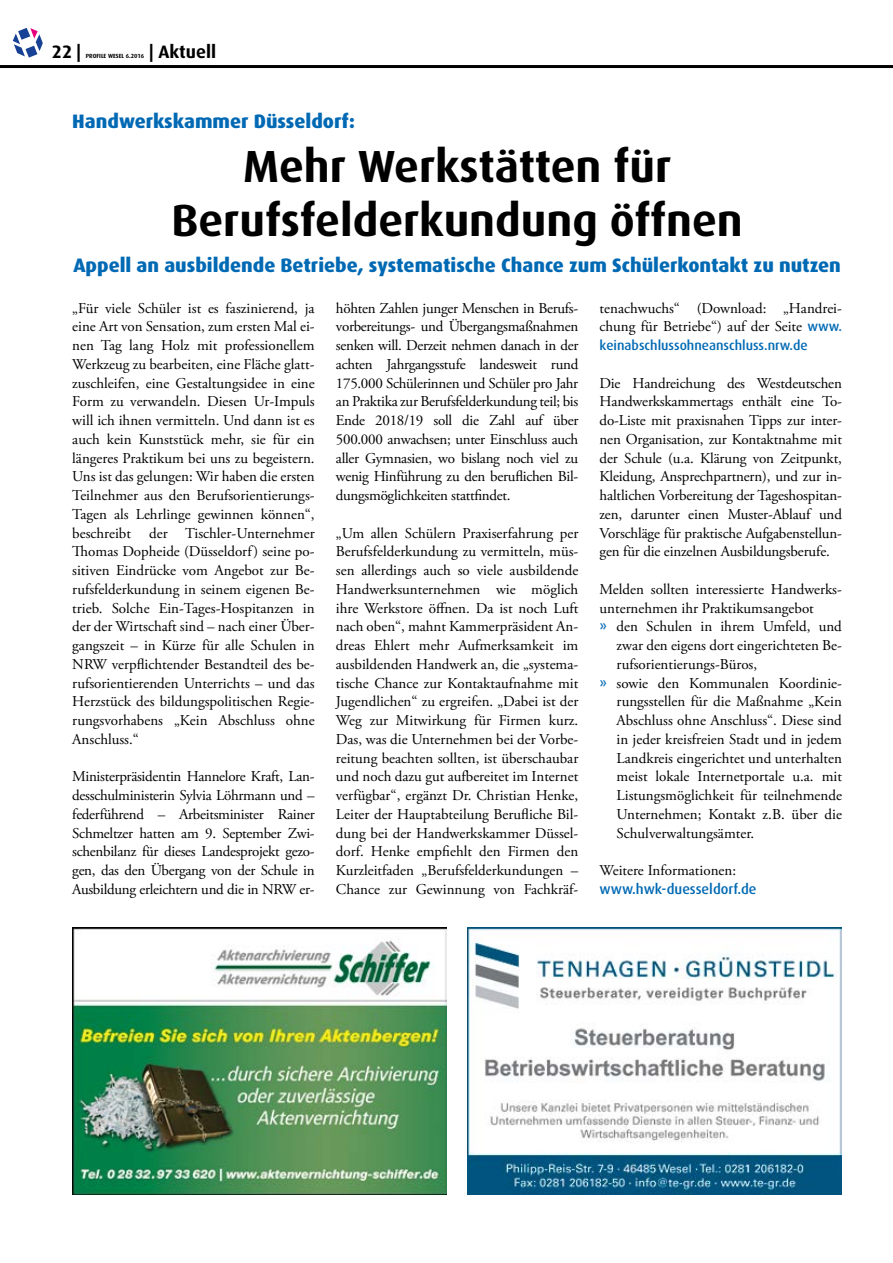
<style>
.page{position:relative;width:893px;height:1263px;background:#fff}
.page>*{position:absolute;margin:0;border:0;box-sizing:border-box;transform-origin:0 0}
.t1{font:700 45px/54px "Dax";color:#000;text-align:center}
.t2{font:800 19.5px "Dax";color:#0069b4}
.t3{font:700 18px "Dax";color:#000}
.t4{font:15px/18.8px "Adobe Garamond Pro";color:#000;text-align:justify}
.t5{font:500 14.25px "Dax";color:#0069b4}
.t6{font:500 13.5px "Dax";color:#0069b4}
.t7{font:700 6px "Dax";color:#000}
.s1{font-family:"Dax";font-weight:500;font-size:13.5px;color:#0069b4}
.s2{font-family:"Dax";font-weight:500;font-size:14.25px;color:#0069b4}
</style>
<div class="page">
<hr style="left:0;top:65px;width:893px;height:3px;background:#000">
<svg style="left:13px;top:28px;width:30px;height:30px"></svg>
<img style="left:468px;top:927px;width:374px;height:268px">
<img style="left:72px;top:927px;width:375px;height:268px">
<p class="t3" style="left:52px;top:41px;width:31px">22 |</p>
<p class="t7" style="left:86px;top:52px;width:60px">PROFILE WESEL 6.2016</p>
<p class="t3" style="left:149px;top:41px;width:69px">| Aktuell</p>
<h2 class="t2" style="left:72px;top:110px;width:284px">Handwerkskammer Düsseldorf:</h2>
<h1 class="t1" style="left:171px;top:139px;width:573px">Mehr Werkstätten für<br>Berufsfelderkundung öffnen</h1>
<h2 class="t2" style="left:73px;top:254px;width:769px">Appell an ausbildende Betriebe, systematische Chance zum Schülerkontakt zu nutzen</h2>
<p class="t4" style="left:336px;top:299px;width:244px">höhten Zahlen junger Menschen in Berufs&shy;vorbereitungs- und Übergangsmaßnahmen senken will. Derzeit nehmen danach in der achten Jahrgangsstufe landesweit rund 175.000 Schülerinnen und Schüler pro Jahr an Praktika zur Berufsfelderkundung teil; bis Ende 2018/19 soll die Zahl auf über 500.000 anwachsen; unter Einschluss auch aller Gymnasien, wo bislang noch viel zu wenig Hinführung zu den beruflichen Bil&shy;dungsmöglichkeiten stattfindet.</p>
<p class="t4" style="left:336px;top:524px;width:244px">„Um allen Schülern Praxiserfahrung per Berufsfelderkundung zu vermitteln, müs&shy;sen allerdings auch so viele ausbildende Handwerksunternehmen wie möglich ihre Werkstore öffnen. Da ist noch Luft nach oben“, mahnt Kammerpräsident An&shy;dreas Ehlert mehr Aufmerksamkeit im ausbildenden Handwerk an, die „systema&shy;tische Chance zur Kontaktaufnahme mit Jugendlichen“ zu ergreifen. „Dabei ist der Weg zur Mitwirkung für Firmen kurz.<br>Das, was die Unternehmen bei der Vorbe&shy;reitung beachten sollten, ist überschaubar und noch dazu gut aufbereitet im Internet verfügbar“, ergänzt Dr. Christian Henke, Leiter der Hauptabteilung Berufliche Bil&shy;dung bei der Handwerkskammer Düssel&shy;dorf. Henke empfiehlt den Firmen den Kurzleitfaden „Berufsfelderkundungen – Chance zur Gewinnung von Fachkräf-</p>
<p class="t4" style="left:72px;top:299px;width:244px">„Für viele Schüler ist es faszinierend, ja eine Art von Sensation, zum ersten Mal ei&shy;nen Tag lang Holz mit professionellem Werkzeug zu bearbeiten, eine Fläche glatt&shy;zuschleifen, eine Gestaltungsidee in eine Form zu verwandeln. Diesen Ur-Impuls will ich ihnen vermitteln. Und dann ist es auch kein Kunststück mehr, sie für ein längeres Praktikum bei uns zu begeistern.<br>Uns ist das gelungen: Wir haben die ersten Teilnehmer aus den Berufsorientierungs-Tagen als Lehrlinge gewinnen können“, beschreibt der Tischler-Unternehmer Thomas Dopheide (Düsseldorf) seine po&shy;sitiven Eindrücke vom Angebot zur Be&shy;rufsfelderkundung in seinem eigenen Be&shy;trieb. Solche Ein-Tages-Hospitanzen in der der Wirtschaft sind – nach einer Über&shy;gangszeit – in Kürze für alle Schulen in NRW verpflichtender Bestandteil des be&shy;rufsorientierenden Unterrichts – und das Herzstück des bildungspolitischen Regie&shy;rungsvorhabens „Kein Abschluss ohne Anschluss.“</p>
<p class="t4" style="left:72px;top:768px;width:244px">Ministerpräsidentin Hannelore Kraft, Lan&shy;desschulministerin Sylvia Löhrmann und – federführend – Arbeitsminister Rainer Schmeltzer hatten am 9. September Zwi&shy;schenbilanz für dieses Landesprojekt gezo&shy;gen, das den Übergang von der Schule in Ausbildung erleichtern und die in NRW er-</p>
<p class="t4" style="left:600px;top:299px;width:244px">tenachwuchs“ (Download: „Handrei&shy;chung für Betriebe“) auf der Seite <span class="s1">www.</span></p>
<p class="t6" style="left:600px;top:338px;width:210px">keinabschlussohneanschluss.nrw.de</p>
<p class="t4" style="left:600px;top:374px;width:244px">Die Handreichung des Westdeutschen Handwerkskammertags enthält eine To&shy;do-Liste mit praxisnahen Tipps zur inter&shy;nen Organisation, zur Kontaktnahme mit der Schule (u.a. Klärung von Zeitpunkt, Kleidung, Ansprechpartnern), und zur in&shy;haltlichen Vorbereitung der Tageshospitan&shy;zen, darunter einen Muster-Ablauf und Vorschläge für praktische Aufgabenstellun&shy;gen für die einzelnen Ausbildungsberufe.</p>
<p class="t4" style="left:600px;top:580px;width:244px">Melden sollten interessierte Handwerks-</p>
<p class="t4" style="left:600px;top:599px;width:216px">unternehmen ihr Praktikumsangebot</p>
<p class="t4" style="left:600px;top:618px;width:244px"><span class="s2">»</span> den Schulen in ihrem Umfeld, und</p>
<p class="t4" style="left:617px;top:636px;width:227px">zwar den eigens dort eingerichteten Be-</p>
<p class="t4" style="left:617px;top:655px;width:142px">rufsorientierungs-Büros,</p>
<p class="t4" style="left:600px;top:674px;width:244px"><span class="s2">»</span> sowie den Kommunalen Koordinie-</p>
<p class="t4" style="left:617px;top:693px;width:227px">rungsstellen für die Maßnahme „Kein</p>
<p class="t4" style="left:617px;top:711px;width:227px">Abschluss ohne Anschluss“. Diese sind</p>
<p class="t4" style="left:617px;top:730px;width:227px">in jeder kreisfreien Stadt und in jedem</p>
<p class="t4" style="left:617px;top:749px;width:227px">Landkreis eingerichtet und unterhalten</p>
<p class="t4" style="left:617px;top:768px;width:227px">meist lokale Internetportale u.a. mit</p>
<p class="t4" style="left:617px;top:786px;width:227px">Listungsmöglichkeit für teilnehmende</p>
<p class="t4" style="left:617px;top:805px;width:227px">Unternehmen; Kontakt z.B. über die</p>
<p class="t4" style="left:617px;top:824px;width:139px">Schulverwaltungsämter.</p>
<p class="t4" style="left:600px;top:861px;width:138px">Weitere Informationen:</p>
<p class="t5" style="left:600px;top:881px;width:159px">www.hwk-duesseldorf.de</p>
</div>
